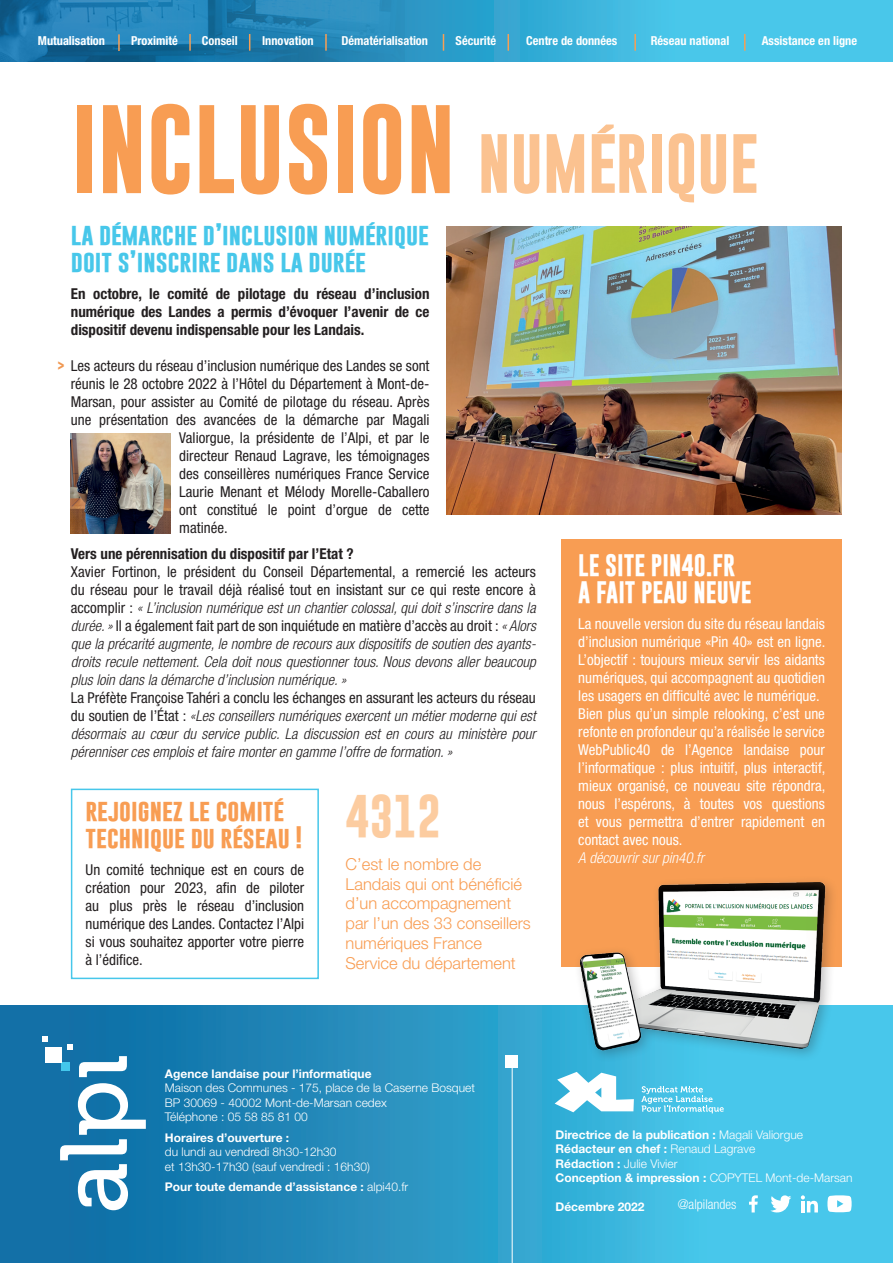
<style>
.page{position:relative;width:893px;height:1263px;background:#fff}
.page>*{position:absolute;margin:0;border:0;box-sizing:border-box;transform-origin:0 0}
.t1{font:700 90px "Gobold";color:#f89d53}
.t2{font:700 43.5px "Gobold";color:#fccca0}
.t3{font:700 22.5px/27px "Gobold";color:#47c7ea}
.t4{font:700 22.5px/27px "Gobold";color:#f89d53}
.t5{font:700 22.5px/27px "Gobold";color:#fff}
.t6{font:300 16.5px/19.8px "Helvetica Neue LT Std";color:#f89d53}
.t7{font:italic 300 condensed 15px/18px "Helvetica Neue LT Std";color:#231f20;text-align:justify}
.t8{font:condensed 15px/18px "Helvetica Neue LT Std";color:#231f20;text-align:justify}
.t9{font:condensed 15px/18px "Helvetica Neue LT Std";color:#fff}
.t10{font:700 condensed 15px/18px "Helvetica Neue LT Std";color:#231f20;text-align:justify}
.t11{font:italic 300 condensed 15px "Helvetica Neue LT Std";color:#fff}
.t12{font:300 condensed 13.5px "Helvetica Neue LT Std";color:#fff}
.t13{font:700 13.5px "Gobold";color:#f09852}
.t14{font:700 condensed 12.3px "Helvetica Neue LT Std";color:#fff}
.t15{font:700 12px/14.4px "Helvetica Neue LT Std";color:#fff}
.t16{font:300 12px/14.4px "Helvetica Neue LT Std";color:#fff}
.s1{font-size:60px;color:#fbc290}
.s2{font-weight:400;font-style:normal}
.s3{font-weight:300}
</style>
<div class="page">
<svg style="left:405px;top:0;width:488px;height:62px;background:#3eb8de"></svg>
<img style="left:0;top:0;width:405px;height:62px">
<svg style="left:118px;top:34px;width:2px;height:17px"></svg>
<svg style="left:189px;top:34px;width:2px;height:17px"></svg>
<svg style="left:249px;top:34px;width:1px;height:17px"></svg>
<svg style="left:325px;top:34px;width:2px;height:17px"></svg>
<svg style="left:443px;top:34px;width:1px;height:17px"></svg>
<svg style="left:507px;top:34px;width:2px;height:17px"></svg>
<svg style="left:634px;top:34px;width:2px;height:17px"></svg>
<svg style="left:744px;top:34px;width:1px;height:17px"></svg>
<div style="left:0;top:1005px;width:893px;height:258px;background:linear-gradient(to right,#0a659e,#4fd4f5)"></div>
<svg style="left:60px;top:1083px;width:86px;height:127px"></svg>
<svg style="left:79px;top:1056px;width:48px;height:21px"></svg>
<div style="left:61px;top:1063px;width:9px;height:8px;background:#44c7ec"></div>
<svg style="left:67px;top:1044px;width:5px;height:6px"></svg>
<svg style="left:43px;top:1036px;width:5px;height:5px"></svg>
<div style="left:45px;top:1047px;width:16px;height:16px;background:#fff"></div>
<svg style="left:555px;top:1072px;width:79px;height:40px"></svg>
<svg style="left:641px;top:1086px;width:83px;height:27px;background:#6fd0ec"></svg>
<svg style="left:749px;top:1195px;width:9px;height:17px"></svg>
<svg style="left:770px;top:1195px;width:21px;height:18px"></svg>
<svg style="left:827px;top:1195px;width:25px;height:17px"></svg>
<svg style="left:801px;top:1195px;width:17px;height:17px"></svg>
<div style="left:505px;top:1055px;width:13px;height:13px;background:#fff"></div>
<hr style="left:512px;top:1064px;width:1px;height:199px;background:#fff">
<img style="left:446px;top:226px;width:396px;height:289px">
<img style="left:71px;top:434px;width:100px;height:99px">
<div style="left:561px;top:540px;width:281px;height:427px;background:#f89d53"></div>
<img style="left:565px;top:881px;width:286px;height:189px">
<div style="left:71px;top:789px;width:248px;height:190px;border:2px solid #47c7ea"></div>
<p class="t14" style="left:38px;top:33px;width:69px">Mutualisation</p>
<p class="t14" style="left:131px;top:33px;width:48px">Proximité</p>
<p class="t14" style="left:202px;top:33px;width:37px">Conseil</p>
<p class="t14" style="left:262px;top:33px;width:53px">Innovation</p>
<p class="t14" style="left:341px;top:33px;width:88px">Dématérialisation</p>
<p class="t14" style="left:456px;top:33px;width:42px">Sécurité</p>
<p class="t14" style="left:526px;top:33px;width:93px">Centre de données</p>
<p class="t14" style="left:651px;top:33px;width:80px">Réseau national</p>
<p class="t14" style="left:762px;top:33px;width:97px">Assistance en ligne</p>
<h1 class="t1" style="left:71px;top:91px;width:689px">INCLUSION <span class="s1">NUMÉRIQUE</span></h1>
<h3 class="t3" style="left:71px;top:221px;width:360px">la démarche d’inclusion numérique doit s’inscrire dans la durée</h3>
<p class="t10" style="left:71px;top:284px;width:360px">En octobre, le comité de pilotage du réseau d’inclusion numérique des Landes a permis d’évoquer l’avenir de ce dispositif devenu indispensable pour les Landais.</p>
<p class="t8" style="left:71px;top:356px;width:360px">Les acteurs du réseau d’inclusion numérique des Landes se sont</p>
<p class="t8" style="left:71px;top:374px;width:360px">réunis le 28 octobre 2022 à l’Hôtel du Département à Mont-de-</p>
<p class="t8" style="left:71px;top:392px;width:360px">Marsan, pour assister au Comité de pilotage du réseau. Après</p>
<p class="t8" style="left:71px;top:410px;width:360px">une présentation des avancées de la démarche par Magali</p>
<p class="t8" style="left:179px;top:428px;width:252px">Valiorgue, la présidente de l’Alpi, et par le</p>
<p class="t8" style="left:179px;top:446px;width:252px">directeur Renaud Lagrave, les témoignages</p>
<p class="t8" style="left:179px;top:464px;width:252px">des conseillères numériques France Service</p>
<p class="t8" style="left:179px;top:482px;width:252px">Laurie Menant et Mélody Morelle-Caballero</p>
<p class="t8" style="left:179px;top:500px;width:252px">ont constitué le point d’orgue de cette</p>
<p class="t8" style="left:179px;top:518px;width:50px">matinée.</p>
<p class="t10" style="left:71px;top:545px;width:284px">Vers une pérennisation du dispositif par l’Etat ?</p>
<p class="t7" style="left:71px;top:563px;width:466px"><span class="s2">Xavier Fortinon, le président du Conseil Départemental, a remercié les acteurs du réseau pour le travail déjà réalisé tout en insistant sur ce qui reste encore à accomplir :</span> « L’inclusion numérique est un chantier colossal, qui doit s’inscrire dans la durée. » <span class="s2">Il a également fait part de son inquiétude en matière d’accès au droit :</span> « Alors que la précarité augmente, le nombre de recours aux dispositifs de soutien des ayants&shy;droits recule nettement. Cela doit nous questionner tous. Nous devons aller beaucoup plus loin dans la démarche d’inclusion numérique. »</p>
<p class="t7" style="left:71px;top:689px;width:466px"><span class="s2">La Préfète Françoise Tahéri a conclu les échanges en assurant les acteurs du réseau du soutien de l’État :</span> «Les conseillers numériques exercent un métier moderne qui est désormais au cœur du service public. La discussion est en cours au ministère pour pérenniser ces emplois et faire monter en gamme l’offre de formation. »</p>
<p class="t13" style="left:57px;top:357px;width:9px">&gt;</p>
<h3 class="t5" style="left:578px;top:552px;width:175px">LE SITE PIN40.FR<br>A FAIT PEAU NEUVE</h3>
<p class="t9" style="left:578px;top:615px;width:249px">La nouvelle version du site du réseau landais d’inclusion numérique «Pin 40» est en ligne.<br>L’objectif : toujours mieux servir les aidants numériques, qui accompagnent au quotidien les usagers en difficulté avec le numérique.<br>Bien plus qu’un simple relooking, c’est une refonte en profondeur qu’a réalisée le service WebPublic40 de l’Agence landaise pour l’informatique : plus intuitif, plus interactif, mieux organisé, ce nouveau site répondra, nous l’espérons, à toutes vos questions et vous permettra d’entrer rapidement en contact avec nous.</p>
<p class="t11" style="left:578px;top:849px;width:127px">A découvrir sur pin40.fr</p>
<h2 class="t2" style="left:346px;top:788px;width:97px">4312</h2>
<p class="t6" style="left:346px;top:854px;width:187px">C’est le nombre de<br>Landais qui ont bénéficié d’un accompagnement par l’un des 33 conseillers numériques France<br>Service du département</p>
<h3 class="t4" style="left:86px;top:797px;width:218px">rejoignez le comité technique du réseau !</h3>
<p class="t8" style="left:86px;top:860px;width:220px">Un comité technique est en cours de création pour 2023, afin de piloter au plus près le réseau d’inclusion numérique des Landes. Contactez l’Alpi si vous souhaitez apporter votre pierre à l’édifice.</p>
<p class="t15" style="left:165px;top:1066px;width:208px">Agence landaise pour l’informatique</p>
<p class="t16" style="left:165px;top:1080px;width:311px">Maison des Communes - 175, place de la Caserne Bosquet<br>BP 30069 - 40002 Mont-de-Marsan cedex<br>Téléphone : 05 58 85 81 00</p>
<p class="t15" style="left:165px;top:1130px;width:126px">Horaires d’ouverture :</p>
<p class="t16" style="left:165px;top:1144px;width:206px">du lundi au vendredi 8h30-12h30<br>et 13h30-17h30 (sauf vendredi : 16h30)</p>
<p class="t15" style="left:165px;top:1180px;width:245px">Pour toute demande d’assistance : <span class="s3">alpi40.fr</span></p>
<p class="t15" style="left:555px;top:1127px;width:299px">Directrice de la publication : <span class="s3">Magali Valiorgue </span>Rédacteur en chef : <span class="s3">Renaud Lagrave<br></span>Rédaction : <span class="s3">Julie Vivier<br></span>Conception &amp; impression : <span class="s3">COPYTEL Mont-de-Marsan</span></p>
<p class="t15" style="left:555px;top:1199px;width:91px">Décembre 2022</p>
<p class="t12" style="left:678px;top:1197px;width:60px">@alpilandes</p>
</div>
